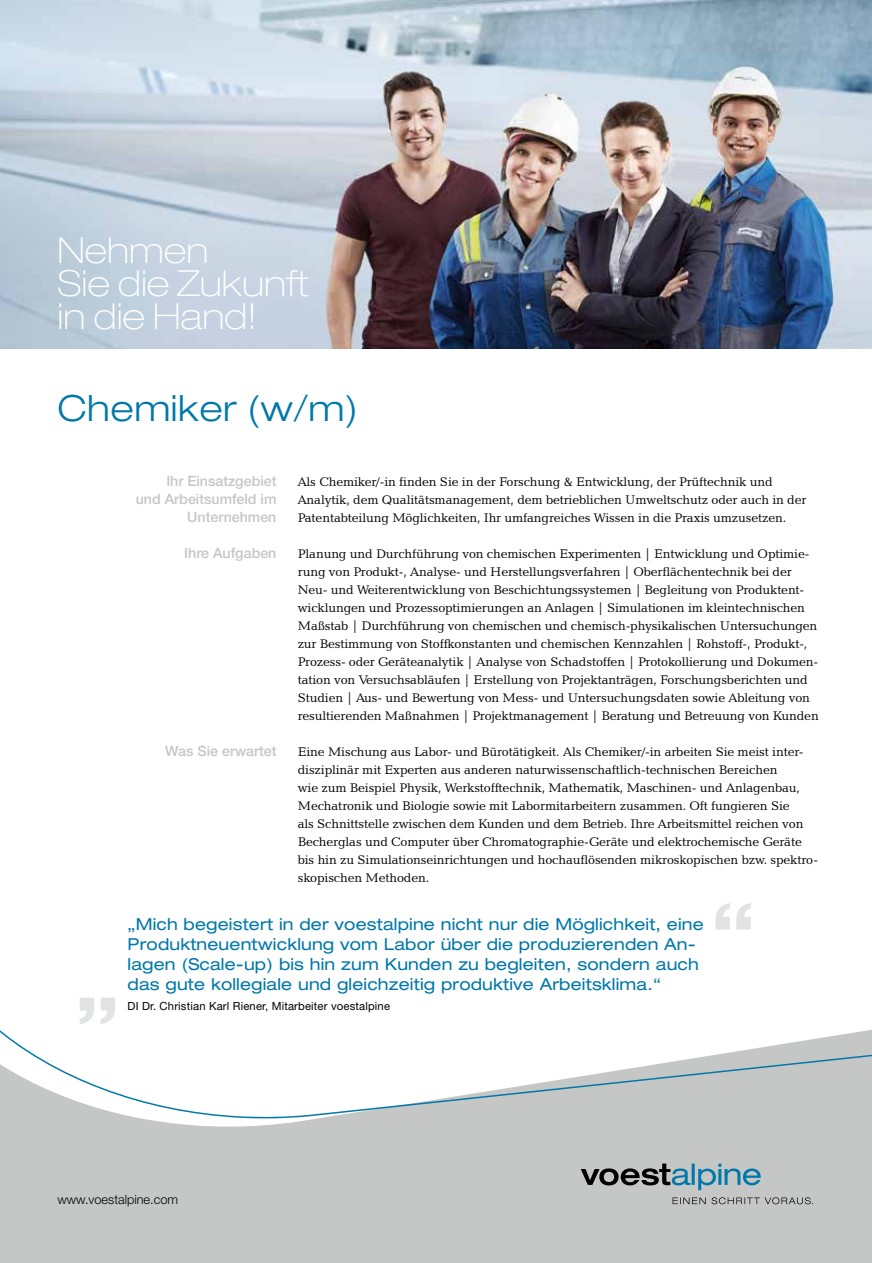
<style>
.page{position:relative;width:872px;height:1263px;background:#fff}
.page>*{position:absolute;margin:0;border:0;box-sizing:border-box;transform-origin:0 0}
.t1{font:100 expanded 36px/33px "Helvetica Neue LT Std";letter-spacing:.005em;color:#fff}
.t2{font:300 expanded 36px "Helvetica Neue LT Std";letter-spacing:.015em;color:#0078aa}
.t3{font:expanded 16.5px/20.2px "Helvetica Neue LT Std";letter-spacing:.01em;color:#0078aa}
.t4{font:500 14.25px/18px "Helvetica Neue LT Std";color:#c5c6c6;text-align:right}
.t5{font:12.75px/18px "Candida BT";letter-spacing:-.01em;color:#000}
.t6{font:300 12.75px "Helvetica Neue LT Std";color:#000}
.t7{font:11.25px "Helvetica Neue LT Std";letter-spacing:.015em;color:#000}
</style>
<div class="page">
<div style="left:0;top:1118px;width:872px;height:145px;background:#c5c6c6"></div>
<svg style="left:0;top:1029px;width:872px;height:89px"></svg>
<svg style="left:711px;top:1197px;width:102px;height:7px"></svg>
<svg style="left:672px;top:1197px;width:33px;height:7px"></svg>
<svg style="left:580px;top:1163px;width:180px;height:27px;background:#8799a1"></svg>
<img style="left:0;top:0;width:872px;height:349px">
<svg style="left:715px;top:903px;width:36px;height:26px"></svg>
<svg style="left:80px;top:998px;width:35px;height:26px"></svg>
<h1 class="t1" style="left:57px;top:233px;width:253px">Nehmen<br>Sie die Zukunft in die Hand!</h1>
<h1 class="t2" style="left:57px;top:387px;width:302px">Chemiker (w/m)</h1>
<p class="t4" style="left:136px;top:472px;width:142px">Ihr Einsatzgebiet<br>und Arbeitsumfeld im<br>Unternehmen</p>
<p class="t5" style="left:298px;top:472px;width:510px">Als Chemiker/-in finden Sie in der Forschung &amp; Entwicklung, der Prüftechnik und<br>Analytik, dem Qualitätsmanagement, dem betrieblichen Umweltschutz oder auch in der<br>Patentabteilung Möglichkeiten, Ihr umfangreiches Wissen in die Praxis umzusetzen.</p>
<p class="t5" style="left:298px;top:544px;width:522px">Planung und Durchführung von chemischen Experimenten | Entwicklung und Optimie&shy;rung von Produkt-, Analyse- und Herstellungsverfahren | Oberflächentechnik bei der Neu- und Weiterentwicklung von Beschichtungssystemen | Begleitung von Produktent&shy;wicklungen und Prozessoptimierungen an Anlagen | Simulationen im kleintechnischen Maßstab | Durchführung von chemischen und chemisch-physikalischen Untersuchungen zur Bestimmung von Stoffkonstanten und chemischen Kennzahlen | Rohstoff-, Produkt-, Prozess- oder Geräteanalytik | Analyse von Schadstoffen | Protokollierung und Dokumen&shy;tation von Versuchsabläufen | Erstellung von Projektanträgen, Forschungsberichten und Studien | Aus- und Bewertung von Mess- und Untersuchungsdaten sowie Ableitung von resultierenden Maßnahmen | Projektmanagement | Beratung und Betreuung von Kunden</p>
<p class="t5" style="left:298px;top:742px;width:522px">Eine Mischung aus Labor- und Bürotätigkeit. Als Chemiker/-in arbeiten Sie meist inter&shy;disziplinär mit Experten aus anderen naturwissenschaftlich-technischen Bereichen<br>wie zum Beispiel Physik, Werkstofftechnik, Mathematik, Maschinen- und Anlagenbau, Mechatronik und Biologie sowie mit Labormitarbeitern zusammen. Oft fungieren Sie<br>als Schnittstelle zwischen dem Kunden und dem Betrieb. Ihre Arbeitsmittel reichen von Becherglas und Computer über Chromatographie-Geräte und elektrochemische Geräte bis hin zu Simulationseinrichtungen und hochauflösenden mikroskopischen bzw. spektro&shy;skopischen Methoden.</p>
<p class="t4" style="left:184px;top:544px;width:94px">Ihre Aufgaben</p>
<p class="t4" style="left:165px;top:742px;width:113px">Was Sie erwartet</p>
<p class="t3" style="left:128px;top:913px;width:578px">„Mich begeistert in der voestalpine nicht nur die Möglichkeit, eine Produktneuentwicklung vom Labor über die produzierenden An&shy;lagen (Scale-up) bis hin zum Kunden zu begleiten, sondern auch das gute kollegiale und gleichzeitig produktive Arbeitsklima.“</p>
<p class="t7" style="left:128px;top:999px;width:264px">DI Dr. Christian Karl Riener, Mitarbeiter voestalpine</p>
<p class="t6" style="left:57px;top:1192px;width:122px">www.voestalpine.com</p>
</div>
